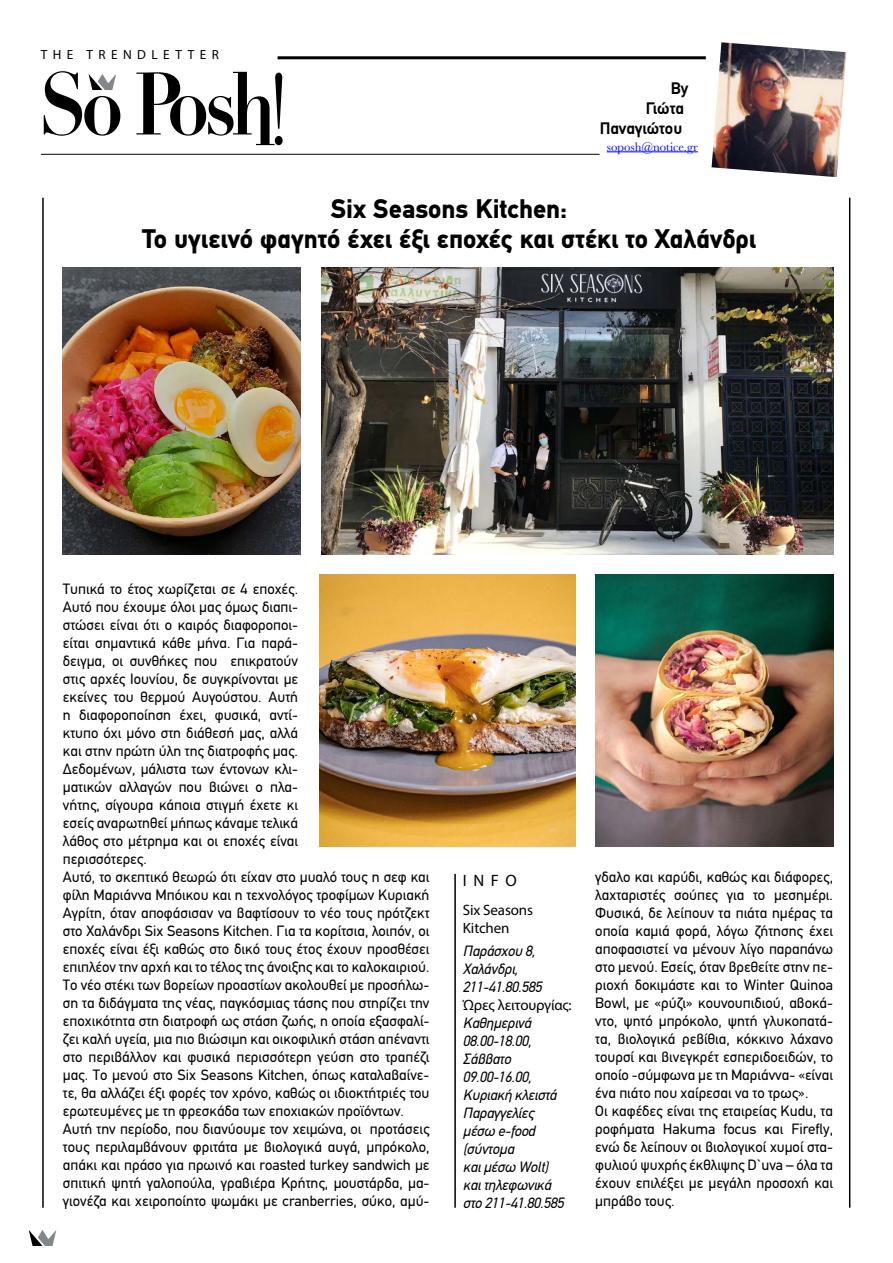
<style>
.page{position:relative;width:893px;height:1263px;background:#fff}
.page>*{position:absolute;margin:0;border:0;box-sizing:border-box;transform-origin:0 0}
.t1{font:900 27px/30px "PF Din Text";color:#000;text-align:center}
.t2{font:700 16.8px "PF Din Text";color:#000}
.t3{font:16.5px "Myriad Pro";color:#000}
.t4{font:15px/18px "PF Din Text";color:#000}
.t5{font:italic 15px/18px "PF Din Text";letter-spacing:-.01em;color:#000}
.t6{font:15px/18px "Myriad Pro";letter-spacing:-.01em;color:#000}
.t7{font:13.2px "Myriad Pro";letter-spacing:.41em;color:#000}
.t8{font:12.75px "Baskerville";color:#00f}
</style>
<div class="page">
<hr style="left:41px;top:154px;width:558px;height:1px;background:#000">
<hr style="left:278px;top:56px;width:428px;height:3px;background:#000">
<svg style="left:44px;top:71px;width:76px;height:65px"></svg>
<svg style="left:136px;top:72px;width:147px;height:73px"></svg>
<img style="left:712px;top:42px;width:134px;height:135px">
<svg style="left:29px;top:1230px;width:27px;height:16px"></svg>
<hr style="left:607px;top:152px;width:91px;height:1px;background:#00f">
<hr style="left:42px;top:198px;width:2px;height:1010px;background:#000">
<hr style="left:849px;top:198px;width:1px;height:1010px;background:#000">
<hr style="left:454px;top:874px;width:2px;height:334px;background:#000">
<img style="left:322px;top:268px;width:511px;height:286px">
<img style="left:319px;top:574px;width:256px;height:273px">
<img style="left:63px;top:268px;width:238px;height:286px">
<img style="left:595px;top:574px;width:238px;height:273px">
<p class="t7" style="left:41px;top:47px;width:179px">THE TRENDLETTER</p>
<p class="t2" style="left:671px;top:78px;width:19px">By</p>
<p class="t2" style="left:646px;top:98px;width:40px">Γιώτα</p>
<p class="t2" style="left:600px;top:118px;width:84px">Παναγιώτου</p>
<p class="t8" style="left:607px;top:138px;width:93px">soposh@notice.gr</p>
<h1 class="t1" style="left:142px;top:193px;width:616px">Six Seasons Kitchen:<br>To υγιεινό φαγητό έχει έξι εποχές και στέκι το Χαλάνδρι</h1>
<p class="t4" style="left:63px;top:580px;width:368px">Τυπικά το έτος χωρίζεται σε 4 εποχές.<br>Αυτό που έχουμε όλοι μας όμως διαπι-<br>στώσει είναι ότι ο καιρός διαφοροποι-<br>είται σημαντικά κάθε μήνα. Για παρά-<br>δειγμα, οι συνθήκες που επικρατούν<br>στις αρχές Ιουνίου, δε συγκρίνονται με<br>εκείνες του θερμού Αυγούστου. Αυτή<br>η διαφοροποίηση έχει, φυσικά, αντί-<br>κτυπο όχι μόνο στη διάθεσή μας, αλλά<br>και στην πρώτη ύλη της διατροφής μας.<br>Δεδομένων, μάλιστα των έντονων κλι-<br>ματικών αλλαγών που βιώνει ο πλα-<br>νήτης, σίγουρα κάποια στιγμή έχετε κι<br>εσείς αναρωτηθεί μήπως κάναμε τελικά<br>λάθος στο μέτρημα και οι εποχές είναι<br>περισσότερες.<br>Αυτό, το σκεπτικό θεωρώ ότι είχαν στο μυαλό τους η σεφ και φίλη Μαριάννα Μπόικου και η τεχνολόγος τροφίμων Κυριακή Αγρίτη, όταν αποφάσισαν να βαφτίσουν το νέο τους πρότζεκτ στο Χαλάνδρι Six Seasons Kitchen. Για τα κορίτσια, λοιπόν, οι εποχές είναι έξι καθώς στο δικό τους έτος έχουν προσθέσει επιπλέον την αρχή και το τέλος της άνοιξης και το καλοκαιριού.<br>Το νέο στέκι των βορείων προαστίων ακολουθεί με προσήλω&shy;ση τα διδάγματα της νέας, παγκόσμιας τάσης που στηρίζει την εποχικότητα στη διατροφή ως στάση ζωής, η οποία εξασφαλί&shy;ζει καλή υγεία, μια πιο βιώσιμη και οικοφιλική στάση απέναντι στο περιβάλλον και φυσικά περισσότερη γεύση στο τραπέζι μας. Το μενού στο Six Seasons Kitchen, όπως καταλαβαίνε&shy;τε, θα αλλάζει έξι φορές τον χρόνο, καθώς οι ιδιοκτήτριές του ερωτευμένες με τη φρεσκάδα των εποχιακών προϊόντων.<br>Αυτή την περίοδο, που διανύουμε τον χειμώνα, οι προτάσεις τους περιλαμβάνουν φριτάτα με βιολογικά αυγά, μπρόκολο, απάκι και πράσο για πρωινό και roasted turkey sandwich με σπιτική ψητή γαλοπούλα, γραβιέρα Κρήτης, μουστάρδα, μα&shy;γιονέζα και χειροποίητο ψωμάκι με cranberries, σύκο, αμύ-</p>
<p class="t3" style="left:463px;top:870px;width:56px">INFO</p>
<p class="t6" style="left:463px;top:901px;width:72px">Six Seasons<br>Kitchen</p>
<p class="t5" style="left:463px;top:942px;width:80px">Παράσχου 8,<br>Χαλάνδρι,<br>211-41.80.585</p>
<p class="t6" style="left:463px;top:995px;width:110px">Ώρες λειτουργίας:</p>
<p class="t5" style="left:463px;top:1014px;width:102px">Καθημερινά<br>08.00-18.00,<br>Σάββατο<br>09.00-16.00,<br>Κυριακή κλειστά<br>Παραγγελίες μέσω e-food (σύντομα<br>και μέσω Wolt) και τηλεφωνικά στο 211-41.80.585</p>
<p class="t4" style="left:595px;top:867px;width:239px">γδαλο και καρύδι, καθώς και διάφορες, λαχταριστές σούπες για το μεσημέρι.<br>Φυσικά, δε λείπουν τα πιάτα ημέρας τα οποία καμιά φορά, λόγω ζήτησης έχει αποφασιστεί να μένουν λίγο παραπάνω στο μενού. Εσείς, όταν βρεθείτε στην πε&shy;ριοχή δοκιμάστε και το Winter Quinoa Bowl, με «ρύζι» κουνουπιδιού, αβοκά&shy;ντο, ψητό μπρόκολο, ψητή γλυκοπατά&shy;τα, βιολογικά ρεβίθια, κόκκινο λάχανο τουρσί και βινεγκρέτ εσπεριδοειδών, το οποίο -σύμφωνα με τη Μαριάννα- «είναι ένα πιάτο που χαίρεσαι να το τρως».<br>Οι καφέδες είναι της εταιρείας Kudu, τα ροφήματα Hakuma focus και Firefly, ενώ δε λείπουν οι βιολογικοί χυμοί στα&shy;φυλιού ψυχρής έκθλιψης D`uva – όλα τα έχουν επιλέξει με μεγάλη προσοχή και μπράβο τους.</p>
</div>
